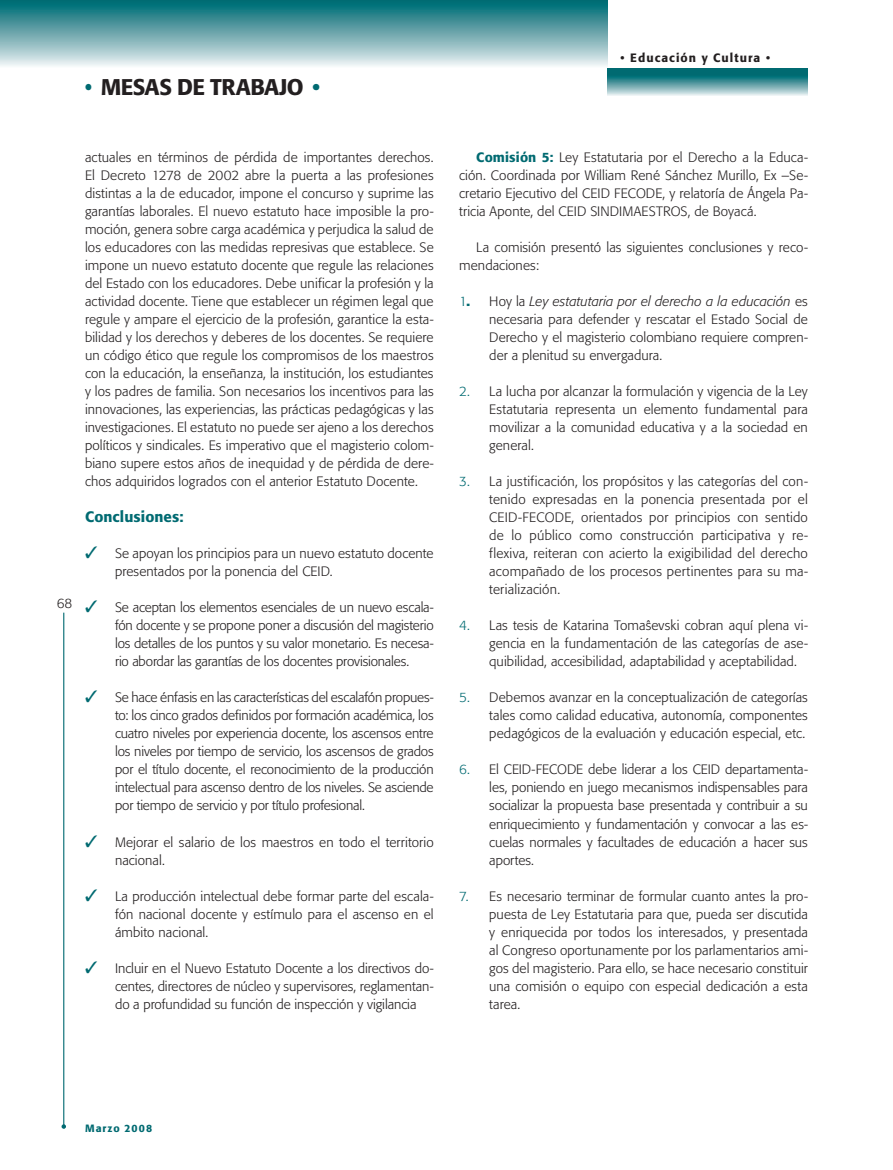
<style>
.page{position:relative;width:893px;height:1170px;background:#fff}
.page>*{position:absolute;margin:0;border:0;box-sizing:border-box;transform-origin:0 0}
.t1{font:500 22.5px "Formata";letter-spacing:-.025em;color:#231f20}
.t2{font:500 15px "Formata";letter-spacing:.005em;color:#006a71}
.t3{font:300 13.5px/18px "Formata";letter-spacing:.005em;color:#231f20;text-align:justify}
.t4{font:500 12px "Formata";letter-spacing:.085em;color:#231f20}
.t5{font:500 10.5px "Formata";letter-spacing:.095em;color:#006a71}
.s1{color:#006a71}
.s2{font-weight:500;color:#006a71}
.s3{font-weight:700;color:#006a71}
.s4{font-style:italic}
</style>
<div class="page">
<div style="left:0;top:0;width:608px;height:68px;background:linear-gradient(to bottom,#00646d,#eef1f3)"></div>
<svg style="left:608px;top:68px;width:200px;height:28px;background:#53999f"></svg>
<hr style="left:63px;top:612px;width:1px;height:514px;background:#006a71">
<svg style="left:62px;top:1124px;width:4px;height:4px"></svg>
<h1 class="t1" style="left:85px;top:73px;width:236px"><span class="s1">•</span> MESAS DE TRABAJO <span class="s1">•</span></h1>
<p class="t3" style="left:57px;top:594px;width:17px">68</p>
<p class="t3" style="left:85px;top:148px;width:350px">actuales en términos de pérdida de importantes derechos.<br>El Decreto 1278 de 2002 abre la puerta a las profesiones distintas a la de educador, impone el concurso y suprime las garantías laborales. El nuevo estatuto hace imposible la pro&shy;moción, genera sobre carga académica y perjudica la salud de los educadores con las medidas represivas que establece. Se impone un nuevo estatuto docente que regule las relaciones del Estado con los educadores. Debe unificar la profesión y la actividad docente. Tiene que establecer un régimen legal que regule y ampare el ejercicio de la profesión, garantice la esta&shy;bilidad y los derechos y deberes de los docentes. Se requiere un código ético que regule los compromisos de los maestros con la educación, la enseñanza, la institución, los estudiantes y los padres de familia. Son necesarios los incentivos para las innovaciones, las experiencias, las prácticas pedagógicas y las investigaciones. El estatuto no puede ser ajeno a los derechos políticos y sindicales. Es imperativo que el magisterio colom&shy;biano supere estos años de inequidad y de pérdida de dere&shy;chos adquiridos logrados con el anterior Estatuto Docente.</p>
<p class="t2" style="left:85px;top:507px;width:100px">Conclusiones:</p>
<p class="t3" style="left:115px;top:544px;width:320px;text-indent:-30px"><span class="s1">✓</span> Se apoyan los principios para un nuevo estatuto docente presentados por la ponencia del CEID.</p>
<p class="t3" style="left:115px;top:598px;width:320px;text-indent:-30px"><span class="s1">✓</span> Se aceptan los elementos esenciales de un nuevo escala&shy;fón docente y se propone poner a discusión del magisterio los detalles de los puntos y su valor monetario. Es necesa&shy;rio abordar las garantías de los docentes provisionales.</p>
<p class="t3" style="left:115px;top:688px;width:320px;text-indent:-30px"><span class="s1">✓</span> Se hace énfasis en las características del escalafón propues&shy;to: los cinco grados definidos por formación académica, los cuatro niveles por experiencia docente, los ascensos entre los niveles por tiempo de servicio, los ascensos de grados por el título docente, el reconocimiento de la producción intelectual para ascenso dentro de los niveles. Se asciende por tiempo de servicio y por título profesional.</p>
<p class="t3" style="left:115px;top:832px;width:320px;text-indent:-30px"><span class="s1">✓</span> Mejorar el salario de los maestros en todo el territorio nacional.</p>
<p class="t3" style="left:115px;top:886px;width:320px;text-indent:-30px"><span class="s1">✓</span> La producción intelectual debe formar parte del escala&shy;fón nacional docente y estímulo para el ascenso en el ámbito nacional.</p>
<p class="t3" style="left:115px;top:958px;width:320px;text-indent:-30px"><span class="s1">✓</span> Incluir en el Nuevo Estatuto Docente a los directivos do&shy;centes, directores de núcleo y supervisores, reglamentan&shy;do a profundidad su función de inspección y vigilancia</p>
<p class="t4" style="left:620px;top:50px;width:151px">• Educación y Cultura •</p>
<p class="t3" style="left:459px;top:148px;width:350px;text-indent:17px"><span class="s2">Comisión 5:</span> Ley Estatutaria por el Derecho a la Educa&shy;ción. Coordinada por William René Sánchez Murillo, Ex –Se&shy;cretario Ejecutivo del CEID FECODE, y relatoría de Ángela Pa&shy;tricia Aponte, del CEID SINDIMAESTROS, de Boyacá.</p>
<p class="t3" style="left:459px;top:238px;width:350px;text-indent:17px">La comisión presentó las siguientes conclusiones y reco&shy;mendaciones:</p>
<p class="t3" style="left:489px;top:292px;width:320px;text-indent:-30px"><span class="s1">1</span><span class="s3">.</span> Hoy la <span class="s4">Ley estatutaria por el derecho a la educación</span> es necesaria para defender y rescatar el Estado Social de Derecho y el magisterio colombiano requiere compren&shy;der a plenitud su envergadura.</p>
<p class="t3" style="left:489px;top:382px;width:320px;text-indent:-30px"><span class="s1">2.</span> La lucha por alcanzar la formulación y vigencia de la Ley Estatutaria representa un elemento fundamental para movilizar a la comunidad educativa y a la sociedad en general.</p>
<p class="t3" style="left:489px;top:472px;width:320px;text-indent:-30px"><span class="s1">3.</span> La justificación, los propósitos y las categorías del con&shy;tenido expresadas en la ponencia presentada por el CEID-FECODE, orientados por principios con sentido de lo público como construcción participativa y re&shy;flexiva, reiteran con acierto la exigibilidad del derecho acompañado de los procesos pertinentes para su ma&shy;terialización.</p>
<p class="t3" style="left:489px;top:616px;width:320px;text-indent:-30px"><span class="s1">4.</span> Las tesis de Katarina Tomasevski cobran aquí plena vi&shy;gencia en la fundamentación de las categorías de ase&shy;quibilidad, accesibilidad, adaptabilidad y aceptabilidad.</p>
<p class="t3" style="left:489px;top:688px;width:320px;text-indent:-30px"><span class="s1">5.</span> Debemos avanzar en la conceptualización de categorías tales como calidad educativa, autonomía, componentes pedagógicos de la evaluación y educación especial, etc.</p>
<p class="t3" style="left:489px;top:760px;width:320px;text-indent:-30px"><span class="s1">6.</span> El CEID-FECODE debe liderar a los CEID departamenta&shy;les, poniendo en juego mecanismos indispensables para socializar la propuesta base presentada y contribuir a su enriquecimiento y fundamentación y convocar a las es&shy;cuelas normales y facultades de educación a hacer sus aportes.</p>
<p class="t3" style="left:489px;top:886px;width:320px;text-indent:-30px"><span class="s1">7.</span> Es necesario terminar de formular cuanto antes la pro&shy;puesta de Ley Estatutaria para que, pueda ser discutida y enriquecida por todos los interesados, y presentada al Congreso oportunamente por los parlamentarios ami&shy;gos del magisterio. Para ello, se hace necesario constituir una comisión o equipo con especial dedicación a esta tarea.</p>
<p class="t3" style="left:647px;top:616px;width:5px">ˆ</p>
<p class="t5" style="left:85px;top:1121px;width:69px">Marzo 2008</p>
</div>
